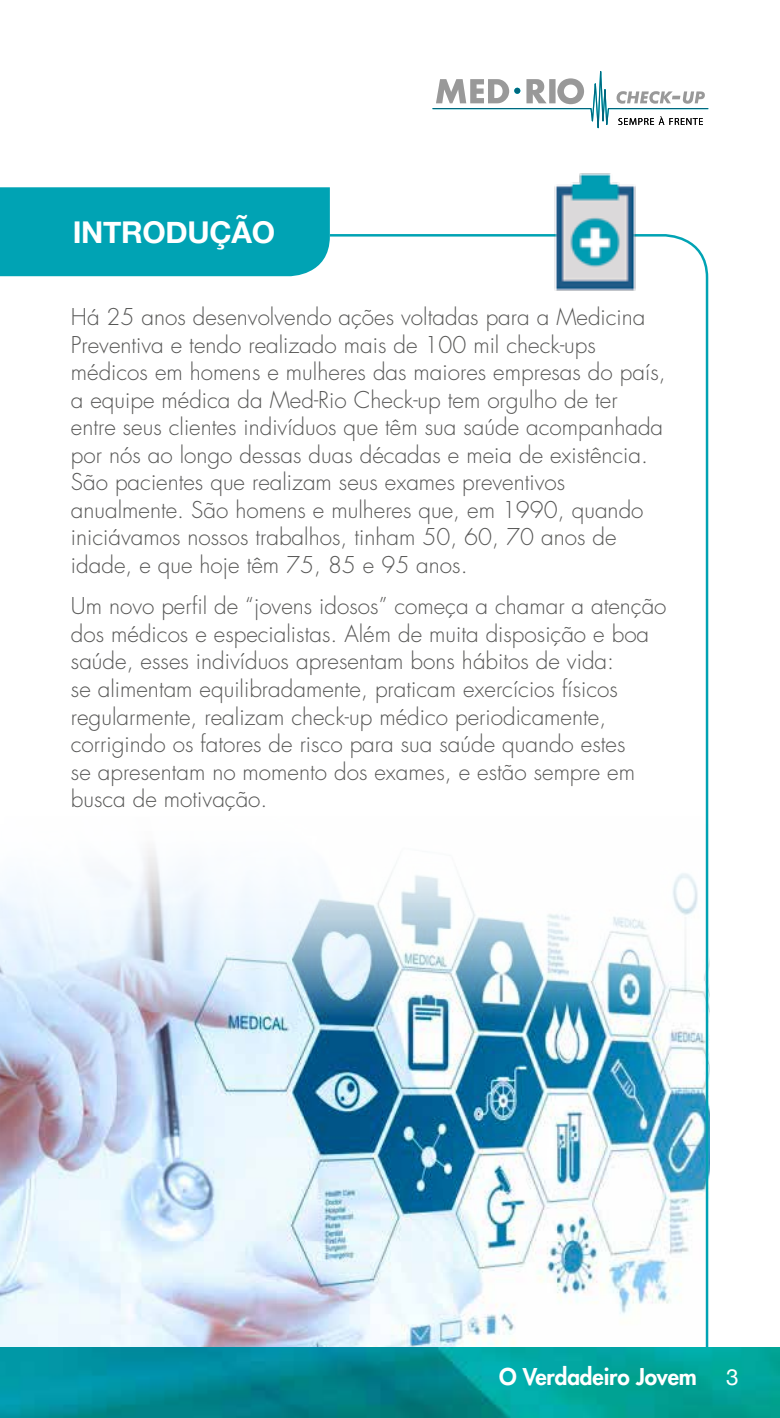
<style>
.page{position:relative;width:780px;height:1418px;background:#fff}
.page>*{position:absolute;margin:0;border:0;box-sizing:border-box;transform-origin:0 0}
.t1{font:700 30px "Helvetica Neue";letter-spacing:-.01em;color:#fff}
.t2{font:300 22.5px/27.5px "Futura Std";color:#575756}
.t3{font:800 22.5px "Futura Std";letter-spacing:-.005em;color:#fff}
.t4{font:22.5px "Helvetica Neue";color:#fff}
</style>
<div class="page">
<img style="left:0;top:850px;width:327px;height:496px">
<svg style="left:327px;top:234px;width:382px;height:1112px"></svg>
<div style="left:0;top:187px;width:330px;height:89px;background:#00a3b4"></div>
<svg style="left:432px;top:71px;width:277px;height:58px"></svg>
<img style="left:533px;top:173px;width:123px;height:120px">
<img style="left:0;top:1346px;width:780px;height:71px">
<h1 class="t1" style="left:73px;top:209px;width:204px">INTRODUÇÃO</h1>
<p class="t2" style="left:71px;top:304px;width:596px">Há 25 anos desenvolvendo ações voltadas para a Medicina Preventiva e tendo realizado mais de 100 mil check-ups médicos em homens e mulheres das maiores empresas do país, a equipe médica da Med-Rio Check-up tem orgulho de ter entre seus clientes indivíduos que têm sua saúde acompanhada por nós ao longo dessas duas décadas e meia de existência.<br>São pacientes que realizam seus exames preventivos anualmente. São homens e mulheres que, em 1990, quando iniciávamos nossos trabalhos, tinham 50, 60, 70 anos de idade, e que hoje têm 75, 85 e 95 anos.</p>
<p class="t2" style="left:71px;top:593px;width:597px">Um novo perfil de “jovens idosos” começa a chamar a atenção dos médicos e especialistas. Além de muita disposição e boa saúde, esses indivíduos apresentam bons hábitos de vida:<br>se alimentam equilibradamente, praticam exercícios físicos regularmente, realizam check-up médico periodicamente, corrigindo os fatores de risco para sua saúde quando estes<br>se apresentam no momento dos exames, e estão sempre em busca de motivação.</p>
<p class="t4" style="left:732px;top:1351px;width:14px">3</p>
<p class="t3" style="left:499px;top:1362px;width:199px">O Verdadeiro Jovem</p>
<p class="t4" style="left:726px;top:1360px;width:14px">3</p>
</div>
